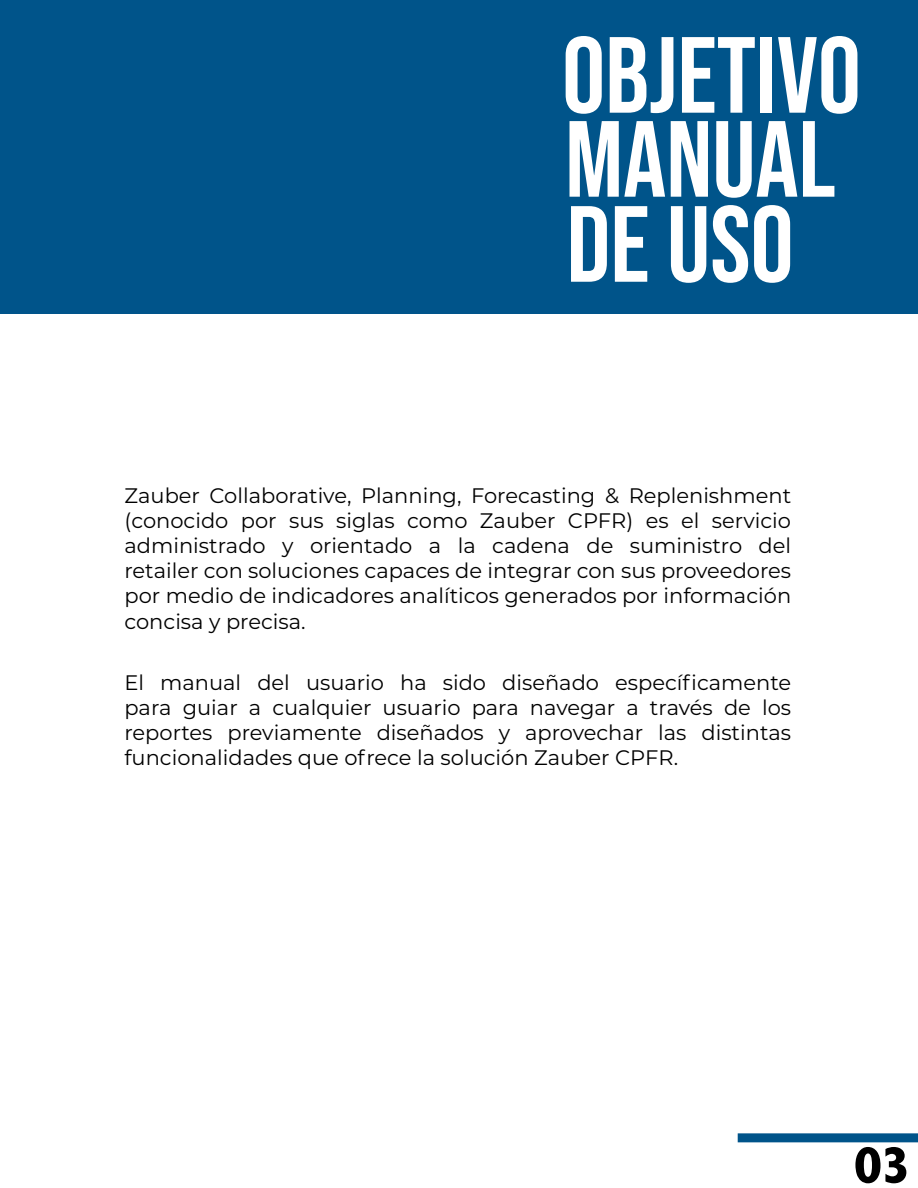
<style>
.page{position:relative;width:918px;height:1188px;background:#fff}
.page>*{position:absolute;margin:0;border:0;box-sizing:border-box;transform-origin:0 0}
.t1{font:108px "Bebas Neue";color:#fff}
.t2{font:800 condensed 54px "Abadi";color:#000}
.t3{font:21px/25.2px "Montserrat";color:#000;text-align:justify}
</style>
<div class="page">
<div style="left:1px;top:0;width:917px;height:314px;background:#00548a"></div>
<div style="left:738px;top:1133px;width:180px;height:9px;background:#00548a"></div>
<p class="t1" style="left:562px;top:14px;width:300px">OBJETIVO</p>
<p class="t1" style="left:565px;top:98px;width:272px">MANUAL</p>
<p class="t1" style="left:567px;top:183px;width:229px">DE USO</p>
<p class="t3" style="left:124px;top:482px;width:668px">Zauber Collaborative, Planning, Forecasting &amp; Replenishment (conocido por sus siglas como Zauber CPFR) es el servicio</p>
<p class="t3" style="left:124px;top:532px;width:668px">administrado y orientado a la cadena de suministro del</p>
<p class="t3" style="left:124px;top:557px;width:668px">retailer con soluciones capaces de integrar con sus proveedores por medio de indicadores analíticos generados por información concisa y precisa.</p>
<p class="t3" style="left:124px;top:669px;width:668px">El manual del usuario ha sido diseñado específicamente para guiar a cualquier usuario para navegar a través de los reportes previamente diseñados y aprovechar las distintas</p>
<p class="t3" style="left:124px;top:745px;width:555px">funcionalidades que ofrece la solución Zauber CPFR.</p>
<p class="t2" style="left:854px;top:1133px;width:57px">03</p>
</div>
